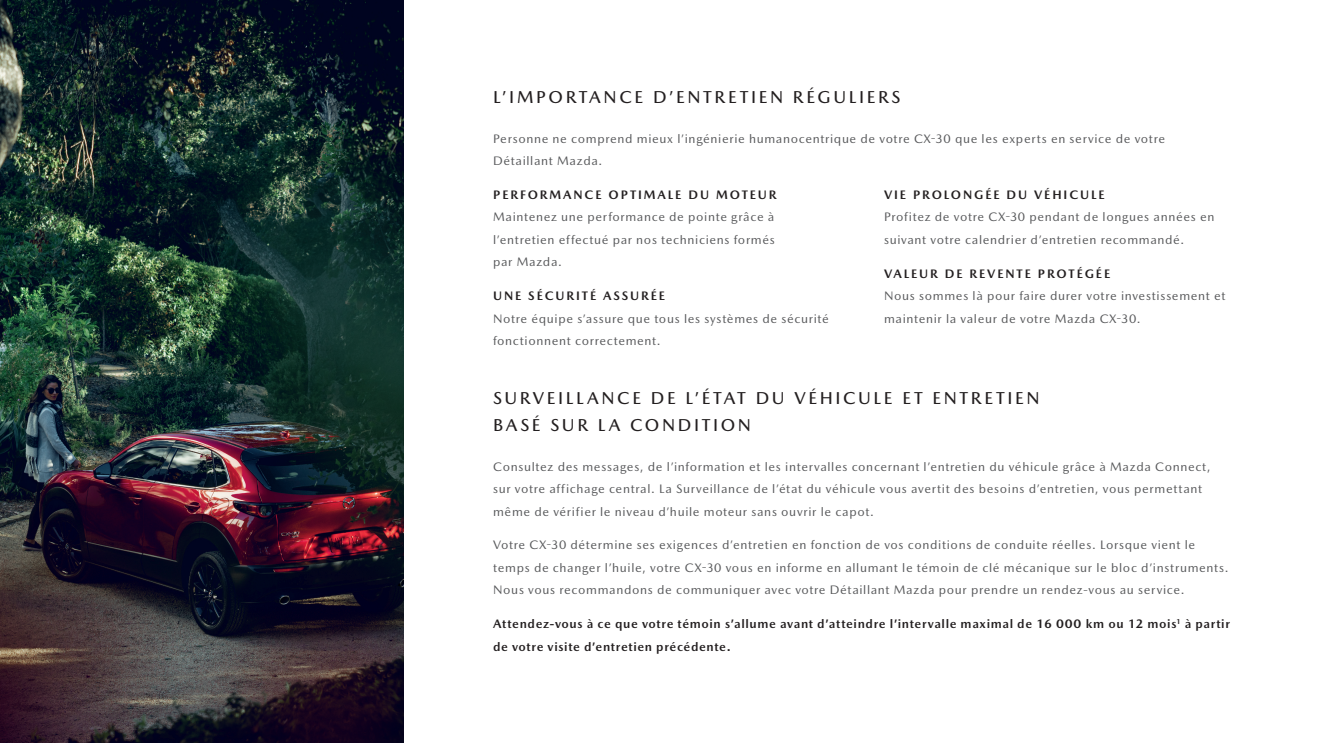
<style>
.page{position:relative;width:1320px;height:743px;background:#fff}
.page>*{position:absolute;margin:0;border:0;box-sizing:border-box;transform-origin:0 0}
.t1{font:500 17.5px/27.5px "Mazda Type";letter-spacing:.15em;color:#231f20}
.t2{font:12.5px/22.5px "Mazda Type";letter-spacing:.05em;color:#57585a}
.t3{font:700 12.5px/22.5px "Mazda Type";letter-spacing:.055em;color:#231f20}
.t4{font:700 12.5px "Mazda Type";letter-spacing:.15em;color:#231f20}
</style>
<div class="page">
<img style="left:0;top:0;width:403px;height:742px">
<p class="t1" style="left:493px;top:83px;width:409px">L’IMPORTANCE D’ENTRETIEN RÉGULIERS</p>
<p class="t2" style="left:493px;top:127px;width:673px">Personne ne comprend mieux l’ingénierie humanocentrique de votre CX-30 que les experts en service de votre<br>Détaillant Mazda.</p>
<p class="t4" style="left:493px;top:187px;width:285px">PERFORMANCE OPTIMALE DU MOTEUR</p>
<p class="t2" style="left:493px;top:206px;width:283px;text-align:justify">Maintenez une performance de pointe grâce à l’entretien effectué par nos techniciens formés par Mazda.</p>
<p class="t4" style="left:493px;top:288px;width:173px">UNE SÉCURITÉ ASSURÉE</p>
<p class="t2" style="left:493px;top:307px;width:337px">Notre équipe s’assure que tous les systèmes de sécurité fonctionnent correctement.</p>
<p class="t4" style="left:884px;top:187px;width:222px">VIE PROLONGÉE DU VÉHICULE</p>
<p class="t2" style="left:884px;top:206px;width:332px">Profitez de votre CX-30 pendant de longues années en suivant votre calendrier d’entretien recommandé.</p>
<p class="t4" style="left:884px;top:266px;width:228px">VALEUR DE REVENTE PROTÉGÉE</p>
<p class="t2" style="left:884px;top:284px;width:343px">Nous sommes là pour faire durer votre investissement et maintenir la valeur de votre Mazda CX-30.</p>
<p class="t1" style="left:493px;top:384px;width:548px">SURVEILLANCE DE L’ÉTAT DU VÉHICULE ET ENTRETIEN<br>BASÉ SUR LA CONDITION</p>
<p class="t2" style="left:493px;top:455px;width:719px">Consultez des messages, de l’information et les intervalles concernant l’entretien du véhicule grâce à Mazda Connect, sur votre affichage central. La Surveillance de l’état du véhicule vous avertit des besoins d’entretien, vous permettant même de vérifier le niveau d’huile moteur sans ouvrir le capot.</p>
<p class="t2" style="left:493px;top:534px;width:737px">Votre CX-30 détermine ses exigences d’entretien en fonction de vos conditions de conduite réelles. Lorsque vient le temps de changer l’huile, votre CX-30 vous en informe en allumant le témoin de clé mécanique sur le bloc d’instruments.<br>Nous vous recommandons de communiquer avec votre Détaillant Mazda pour prendre un rendez-vous au service.</p>
<p class="t3" style="left:493px;top:612px;width:738px">Attendez-vous à ce que votre témoin s’allume avant d’atteindre l’intervalle maximal de 16 000 km ou 12 mois<sup>1</sup> à partir de votre visite d’entretien précédente.</p>
</div>
